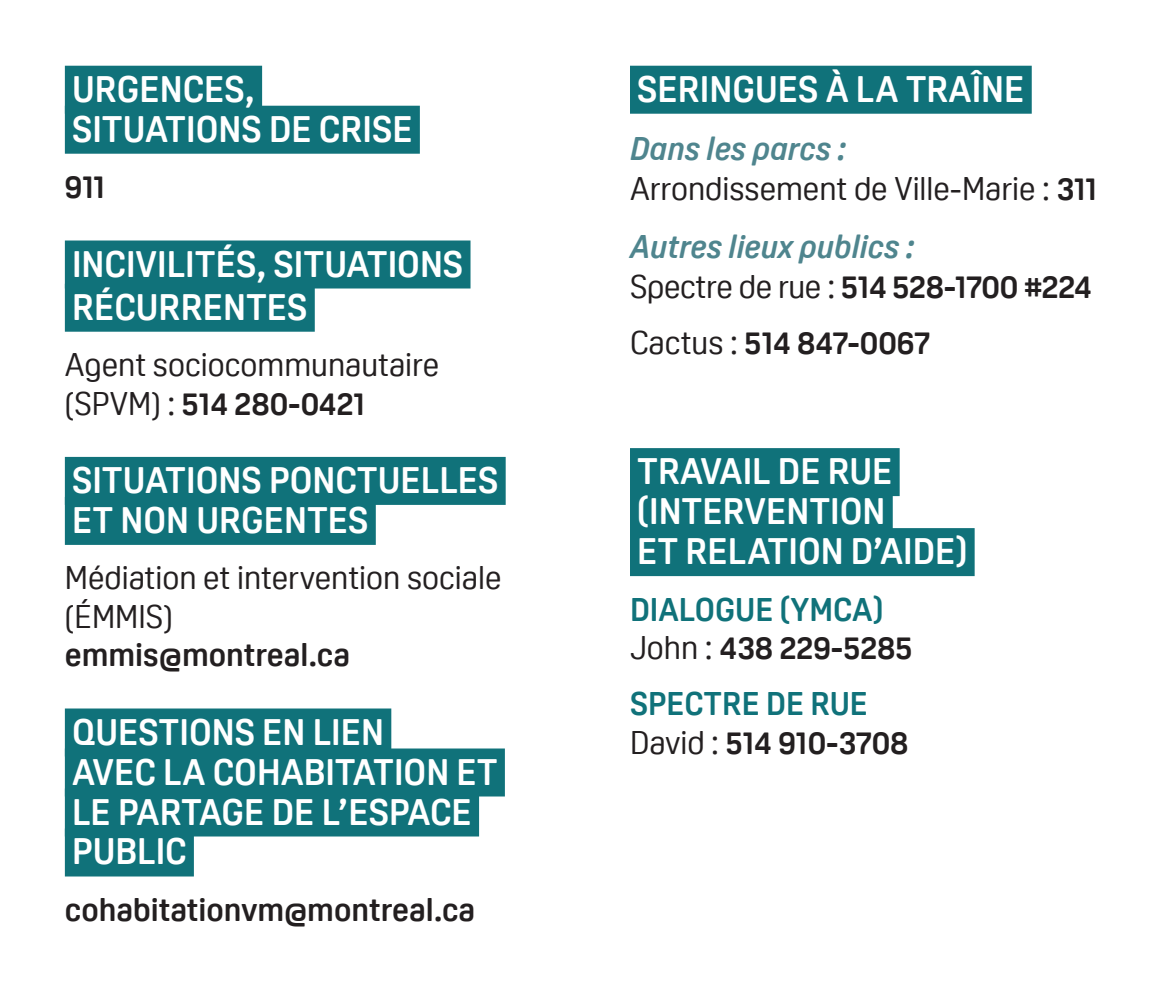
<style>
.page{position:relative;width:1152px;height:1008px;background:#fff}
.page>*{position:absolute;margin:0;border:0;box-sizing:border-box;transform-origin:0 0}
.t1{font:700 36px/40px "Oscine";color:#fff}
.t2{font:32px/38.4px "Oscine";color:#231f20}
.t3{font:700 32px "Oscine";color:#231f20}
.t4{font:700 32px/38.4px "Oscine";color:#10727a}
.t5{font:italic 700 32px/40px "Oscine";color:#4f858e}
.s1{font-weight:700}
.s2{font-weight:700;font-style:italic;color:#4f858e}
.s3{font-weight:400;font-style:normal;color:#231f20}
.s4{font-style:normal;color:#231f20}
.s5{font-weight:400}
.s6{font-weight:400;color:#231f20}
.s7{color:#231f20}
</style>
<div class="page">
<div style="left:65px;top:66px;width:197px;height:48px;background:#10727a"></div>
<div style="left:65px;top:106px;width:355px;height:48px;background:#10727a"></div>
<div style="left:65px;top:241px;width:406px;height:48px;background:#10727a"></div>
<div style="left:65px;top:284px;width:250px;height:48px;background:#10727a"></div>
<div style="left:65px;top:457px;width:441px;height:48px;background:#10727a"></div>
<div style="left:65px;top:497px;width:311px;height:48px;background:#10727a"></div>
<div style="left:65px;top:709px;width:326px;height:48px;background:#10727a"></div>
<div style="left:65px;top:749px;width:440px;height:48px;background:#10727a"></div>
<div style="left:65px;top:789px;width:414px;height:48px;background:#10727a"></div>
<div style="left:65px;top:829px;width:129px;height:48px;background:#10727a"></div>
<div style="left:630px;top:66px;width:402px;height:48px;background:#10727a"></div>
<div style="left:630px;top:448px;width:270px;height:48px;background:#10727a"></div>
<div style="left:630px;top:488px;width:263px;height:48px;background:#10727a"></div>
<div style="left:630px;top:528px;width:345px;height:48px;background:#10727a"></div>
<p class="t1" style="left:72px;top:69px;width:342px">URGENCES,<br>SITUATIONS DE CRISE</p>
<p class="t3" style="left:65px;top:169px;width:42px">911</p>
<p class="t1" style="left:72px;top:242px;width:393px;line-height:43.2px">INCIVILITÉS, SITUATIONS<br>RÉCURRENTES</p>
<p class="t2" style="left:65px;top:346px;width:376px">Agent sociocommunautaire (SPVM) : <span class="s1">514 280-0421</span></p>
<p class="t1" style="left:72px;top:460px;width:428px">SITUATIONS PONCTUELLES<br>ET NON URGENTES</p>
<p class="t2" style="left:65px;top:559px;width:438px">Médiation et intervention sociale (ÉMMIS)</p>
<p class="t3" style="left:65px;top:637px;width:287px">emmis@montreal.ca</p>
<p class="t1" style="left:72px;top:712px;width:427px">QUESTIONS EN LIEN<br>AVEC LA COHABITATION ET<br>LE PARTAGE DE L’ESPACE<br>PUBLIC</p>
<p class="t3" style="left:65px;top:892px;width:412px">cohabitationvm@montreal.ca</p>
<p class="t1" style="left:637px;top:69px;width:389px">SERINGUES À LA TRAÎNE</p>
<p class="t2" style="left:630px;top:128px;width:469px;line-height:40px"><span class="s2">Dans les parcs :<br></span>Arrondissement de Ville-Marie : <span class="s1">311</span></p>
<p class="t5" style="left:630px;top:226px;width:463px">Autres lieux publics :<br><span class="s3">Spectre de rue :</span> <span class="s4">514 528-1700 #224</span></p>
<p class="t3" style="left:630px;top:325px;width:302px"><span class="s5">Cactus :</span> 514 847-0067</p>
<p class="t1" style="left:637px;top:451px;width:332px">TRAVAIL DE RUE (INTERVENTION<br>ET RELATION D’AIDE)</p>
<p class="t4" style="left:630px;top:590px;width:284px">DIALOGUE (YMCA)<br><span class="s6">John :</span> <span class="s7">438 229-5285</span></p>
<p class="t4" style="left:630px;top:685px;width:280px">SPECTRE DE RUE<br><span class="s6">David :</span> <span class="s7">514 910-3708</span></p>
</div>
